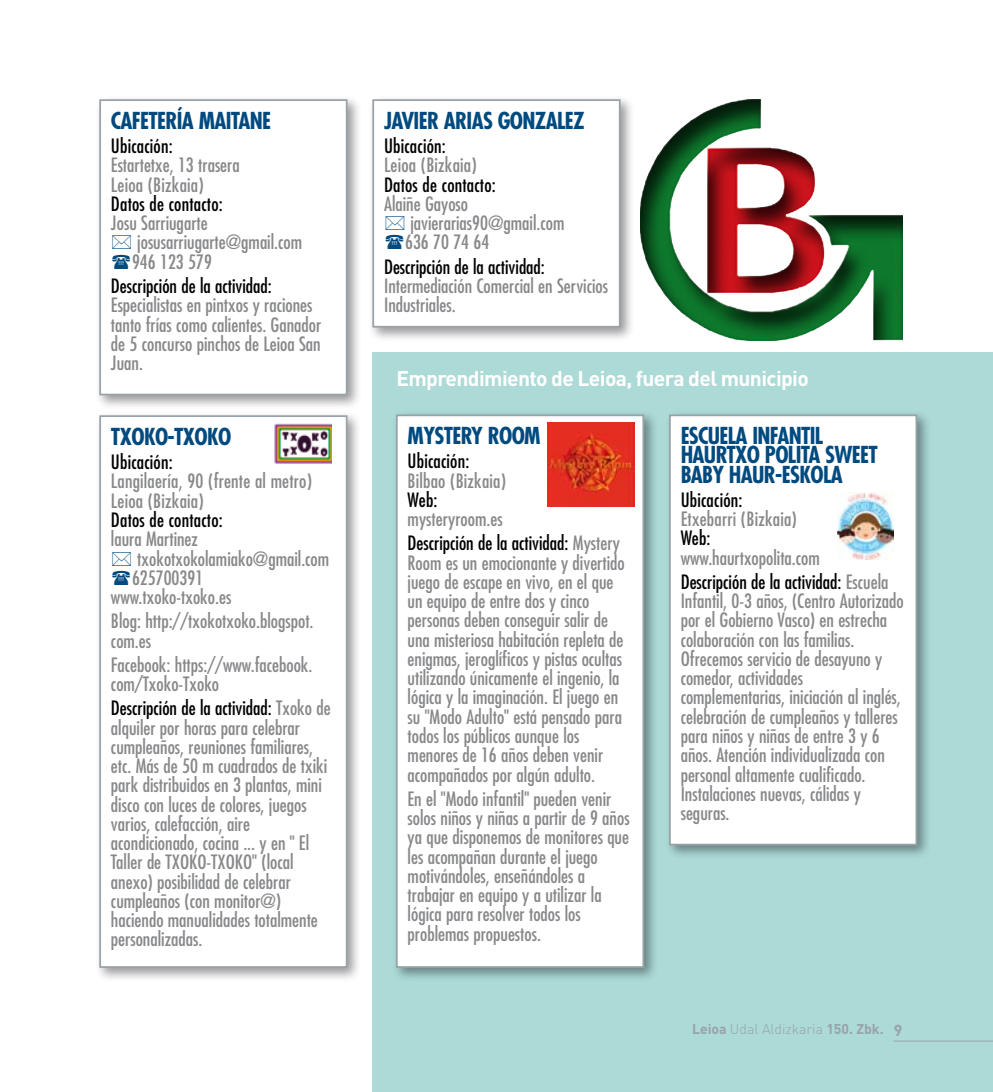
<style>
.page{position:relative;width:993px;height:1092px;background:#fff}
.page>*{position:absolute;margin:0;border:0;box-sizing:border-box;transform-origin:0 0}
.t1{font:700 condensed 22.75px/19.2px "Futura";letter-spacing:-.03em;color:#004a7f}
.t2{font:700 21px "DIN";letter-spacing:-.03em;color:#fff}
.t3{font:condensed 19.25px/19.2px "Futura";color:#87888a}
.t4{font:condensed 19.25px/24.2px "Futura";letter-spacing:.01em;color:#000}
.t5{font:300 14px "DIN";color:#99a2a8}
.s1{color:#000}
.s2{color:#87888a}
.s3{font-weight:700}
.s4{font-weight:700;font-size:15.75px}
</style>
<div class="page">
<div style="left:372px;top:352px;width:620px;height:739px;background:#acdad7"></div>
<div style="left:95px;top:410px;width:267px;height:572px;background:#000;opacity:.4"></div>
<div style="left:100px;top:416px;width:246px;height:550px;background:#fff"></div>
<div style="left:99px;top:415px;width:248px;height:552px;border:2px solid #99a2a8"></div>
<div style="left:367px;top:95px;width:268px;height:247px;background:#000;opacity:.4"></div>
<div style="left:373px;top:100px;width:246px;height:227px;background:#fff"></div>
<div style="left:372px;top:99px;width:248px;height:228px;border:2px solid #99a2a8"></div>
<div style="left:95px;top:95px;width:267px;height:315px;background:#000;opacity:.4"></div>
<div style="left:100px;top:100px;width:246px;height:294px;background:#fff"></div>
<div style="left:99px;top:99px;width:248px;height:296px;border:2px solid #99a2a8"></div>
<div style="left:391px;top:410px;width:267px;height:572px;background:#000;opacity:.4"></div>
<div style="left:396px;top:415px;width:247px;height:551px;background:#fff"></div>
<div style="left:396px;top:414px;width:248px;height:553px;border:2px solid #99a2a8"></div>
<div style="left:664px;top:410px;width:267px;height:449px;background:#000;opacity:.4"></div>
<div style="left:669px;top:415px;width:247px;height:429px;background:#fff"></div>
<div style="left:668px;top:414px;width:248px;height:431px;border:2px solid #99a2a8"></div>
<div style="left:619px;top:99px;width:352px;height:282px;background:#000;opacity:.75"></div>
<img style="left:547px;top:423px;width:87px;height:83px">
<img style="left:274px;top:423px;width:58px;height:41px">
<img style="left:837px;top:492px;width:56px;height:67px">
<hr style="left:893px;top:1040px;width:99px;height:1px;background:#99a2a8">
<p class="t1" style="left:111px;top:111px;width:139px">CAFETERÍA MAITANE</p>
<p class="t4" style="left:111px;top:134px;width:63px">Ubicación:</p>
<p class="t3" style="left:111px;top:155px;width:130px">Estartetxe, 13 trasera<br>Leioa (Bizkaia)</p>
<p class="t4" style="left:111px;top:192px;width:113px">Datos de contacto:</p>
<p class="t3" style="left:132px;top:213px;width:171px;text-indent:-21px">Josu Sarriugarte josusarriugarte@gmail.com<br>946 123 579</p>
<p class="t4" style="left:111px;top:273px;width:162px">Descripción de la actividad:</p>
<p class="t3" style="left:111px;top:295px;width:212px">Especialistas en pintxos y raciones tanto frías como calientes. Ganador de 5 concurso pinchos de Leioa San<br>Juan.</p>
<p class="t1" style="left:111px;top:427px;width:122px">TXOKO-TXOKO</p>
<p class="t4" style="left:111px;top:450px;width:63px">Ubicación:</p>
<p class="t3" style="left:111px;top:471px;width:202px">Langilaería, 90 (frente al metro)<br>Leioa (Bizkaia)</p>
<p class="t4" style="left:111px;top:507px;width:113px">Datos de contacto:</p>
<p class="t3" style="left:111px;top:529px;width:88px">laura Martinez</p>
<p class="t3" style="left:137px;top:548px;width:193px">txokotxokolamiako@gmail.com</p>
<p class="t3" style="left:132px;top:568px;width:73px">625700391</p>
<p class="t3" style="left:111px;top:587px;width:122px">www.txoko-txoko.es</p>
<p class="t3" style="left:111px;top:611px;width:204px">Blog: http://txokotxoko.blogspot. com.es</p>
<p class="t3" style="left:111px;top:654px;width:203px">Facebook: https://www.facebook. com/Txoko-Txoko</p>
<p class="t3" style="left:111px;top:698px;width:221px"><span class="s1">Descripción de la actividad:</span> Txoko de alquiler por horas para celebrar cumpleaños, reuniones familiares, etc. Más de 50 m cuadrados de txiki park distribuidos en 3 plantas, mini disco con luces de colores, juegos varios, calefacción, aire acondicionado, cocina ... y en " El<br>Taller de TXOKO-TXOKO" (local anexo) posibilidad de celebrar cumpleaños (con monitor@) haciendo manualidades totalmente personalizadas.</p>
<p class="t1" style="left:384px;top:111px;width:202px">JAVIE R ARIAS GONZALEZ</p>
<p class="t4" style="left:384px;top:134px;width:63px">Ubicación:</p>
<p class="t3" style="left:384px;top:155px;width:94px">Leioa (Bizkaia)</p>
<p class="t4" style="left:384px;top:172px;width:113px">Datos de contacto:</p>
<p class="t3" style="left:405px;top:194px;width:161px;text-indent:-21px">Alaiñe Gayoso javierarias90@gmail.com<br>636 70 74 64</p>
<p class="t4" style="left:384px;top:254px;width:162px">Descripción de la actividad:</p>
<p class="t3" style="left:384px;top:276px;width:225px">Intermediación Comercial en Servicios<br>Industriales.</p>
<p class="t2" style="left:396px;top:365px;width:414px">Emprendimiento de Leioa, fuera del municipio</p>
<p class="t1" style="left:407px;top:426px;width:106px">MYSTERY ROOM</p>
<p class="t4" style="left:407px;top:449px;width:63px">Ubicación:</p>
<p class="t3" style="left:407px;top:470px;width:100px">Bilbao (Bizkaia)</p>
<p class="t4" style="left:407px;top:487px;width:31px">Web:</p>
<p class="t4" style="left:407px;top:507px;width:214px"><span class="s2">mysteryroom.es<br></span>Descripción de la actividad: <span class="s2">Mystery</span></p>
<p class="t3" style="left:407px;top:552px;width:218px">Room es un emocionante y divertido juego de escape en vivo, en el que un equipo de entre dos y cinco personas deben conseguir salir de una misteriosa habitación repleta de enigmas, jeroglíficos y pistas ocultas utilizando únicamente el ingenio, la lógica y la imaginación. El juego en su "Modo Adulto" está pensado para todos los públicos aunque los menores de 16 años deben venir acompañados por algún adulto.</p>
<p class="t3" style="left:407px;top:788px;width:223px">En el "Modo infantil" pueden venir solos niños y niñas a partir de 9 años ya que disponemos de monitores que les acompañan durante el juego motivándoles, enseñándoles a trabajar en equipo y a utilizar la lógica para resolver todos los problemas propuestos.</p>
<p class="t1" style="left:680px;top:426px;width:29px">ESCUELA</p>
<p class="t1" style="left:680px;top:426px;width:198px;text-indent:72px">IN FANTIL<br>HAURTXO POLITA SWEET<br>BABY HAU R-ESKOLA</p>
<p class="t4" style="left:680px;top:487px;width:63px">Ubicación:</p>
<p class="t3" style="left:680px;top:509px;width:118px">Etxebarri (Bizkaia)</p>
<p class="t4" style="left:680px;top:526px;width:31px">Web:</p>
<p class="t3" style="left:680px;top:545px;width:209px;line-height:24.2px">www.haurtxopolita.com<br><span class="s1">Descripción de la actividad:</span> Escuela</p>
<p class="t3" style="left:680px;top:591px;width:224px">Infantil, 0-3 años, (Centro Autorizado por el Gobierno Vasco) en estrecha colaboración con las familias.<br>Ofrecemos servicio de desayuno y comedor, actividades complementarias, iniciación al inglés, celebración de cumpleaños y talleres para niños y niñas de entre 3 y 6 años. Atención individualizada con personal altamente cualificado.<br>Instalaciones nuevas, cálidas y seguras.</p>
<p class="t5" style="left:691px;top:1020px;width:212px"><span class="s3">Leioa</span> Udal Aldizkaria <span class="s3">150. Zbk.</span> <span class="s4">9</span></p>
</div>
